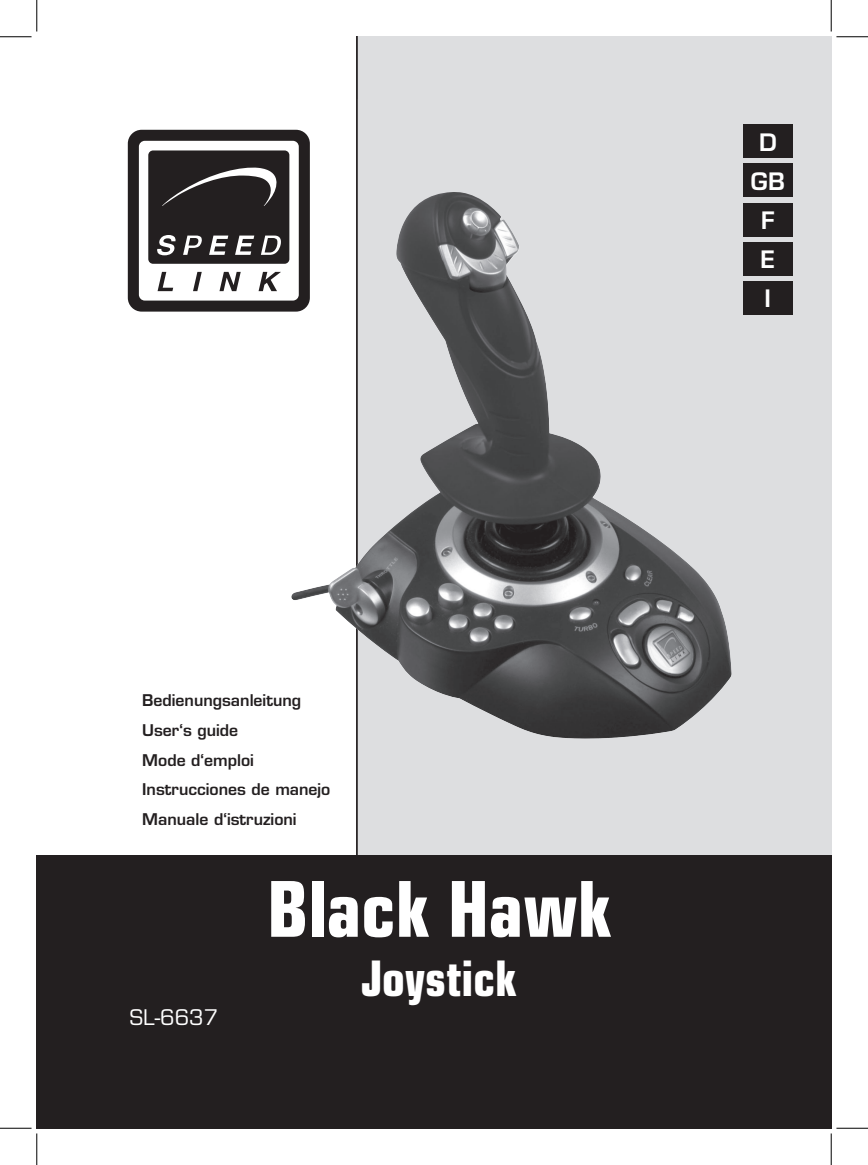
<style>
.page{position:relative;width:868px;height:1165px;background:#fff}
.page>*{position:absolute;margin:0;border:0;box-sizing:border-box;transform-origin:0 0}
.t1{font:700 condensed 77px "Eurostile";color:#fff}
.t2{font:700 condensed 49px "Eurostile";color:#fff}
.t3{font:600 23.45px/39px "Eurostile";color:#fff;text-align:center}
.t4{font:21px "Eurostile";color:#fff}
.t5{font:600 15.75px/29.8px "Eurostile";color:#231f20}
</style>
<div class="page">
<div style="left:356px;top:37px;width:474px;height:928px;background:#dddee0"></div>
<hr style="left:356px;top:37px;width:1px;height:929px;background:#231f20">
<div style="left:37px;top:855px;width:793px;height:273px;background:#231f20"></div>
<svg style="left:128px;top:130px;width:182px;height:182px"></svg>
<div style="left:742px;top:124px;width:50px;height:34px;background:#231f20"></div>
<div style="left:742px;top:163px;width:50px;height:34px;background:#231f20"></div>
<div style="left:742px;top:203px;width:50px;height:33px;background:#231f20"></div>
<div style="left:742px;top:242px;width:50px;height:33px;background:#231f20"></div>
<div style="left:742px;top:281px;width:50px;height:34px;background:#231f20"></div>
<img style="left:291px;top:192px;width:440px;height:547px">
<hr style="left:0;top:36px;width:32px;height:1px;background:#000">
<hr style="left:836px;top:36px;width:31px;height:1px;background:#000">
<hr style="left:0;top:1128px;width:32px;height:1px;background:#000">
<hr style="left:836px;top:1128px;width:31px;height:1px;background:#000">
<hr style="left:36px;top:0;width:1px;height:32px;background:#000">
<hr style="left:36px;top:1133px;width:1px;height:32px;background:#000">
<hr style="left:830px;top:0;width:1px;height:32px;background:#000">
<hr style="left:830px;top:1133px;width:1px;height:32px;background:#000">
<h3 class="t3" style="left:750px;top:122px;width:35px">D<br>GB<br>F<br>E<br>I</h3>
<p class="t5" style="left:142px;top:685px;width:189px">Bedienungsanleitung<br>User‘s guide<br>Mode d‘emploi<br>Instrucciones de manejo<br>Manuale d‘istruzioni</p>
<h3 class="t4" style="left:130px;top:1005px;width:90px">SL-6637</h3>
<h1 class="t1" style="left:267px;top:862px;width:345px">Black Hawk</h1>
<h2 class="t2" style="left:361px;top:948px;width:156px">Joystick</h2>
</div>
